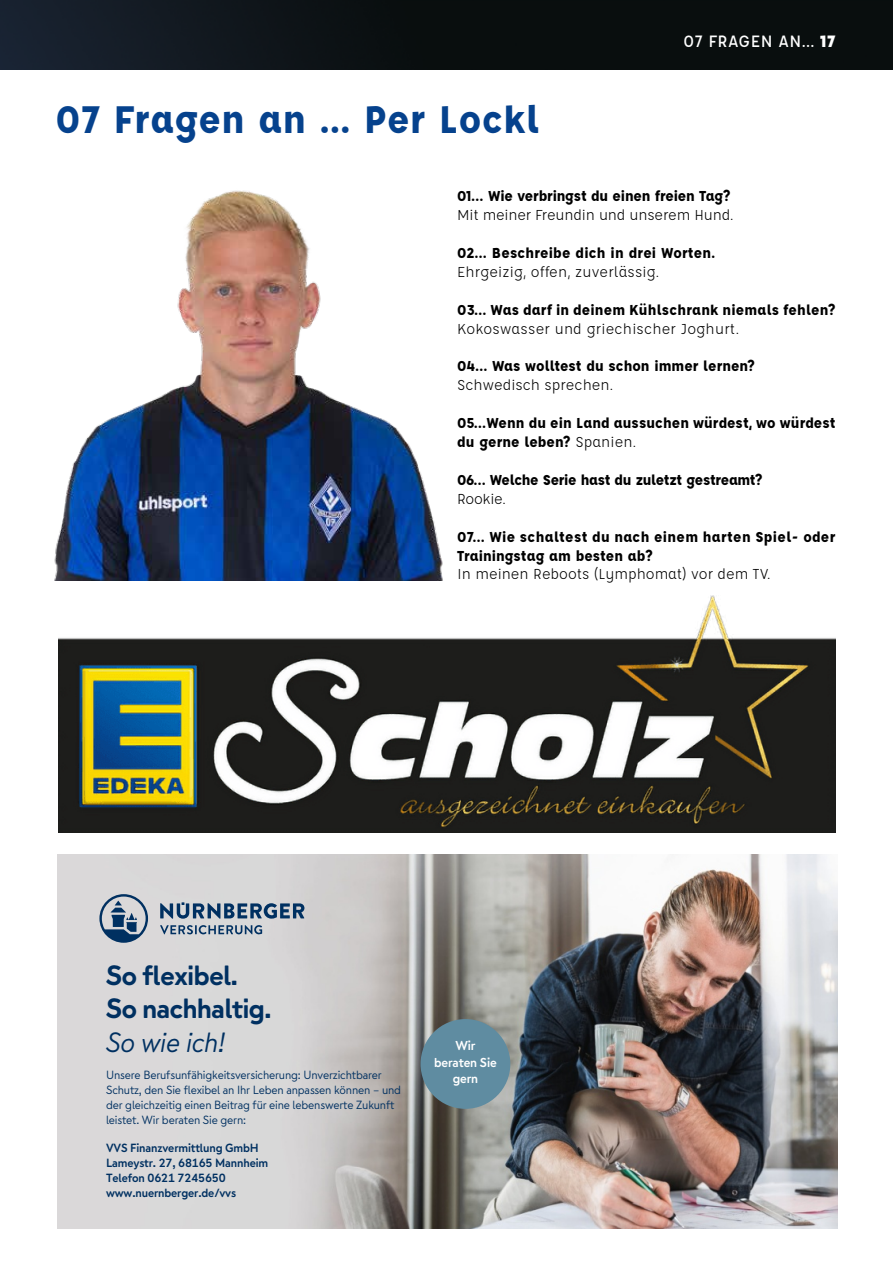
<style>
.page{position:relative;width:893px;height:1263px;background:#fff}
.page>*{position:absolute;margin:0;border:0;box-sizing:border-box;transform-origin:0 0}
.t1{font:700 42px "Affogato";letter-spacing:.01em;color:#06428d}
.t2{font:700 27.9px/33.5px "Nuernberger Image";color:#003061}
.t3{font:italic 27.9px "Nuernberger Text";color:#003061}
.t4{font:500 18px "Affogato";letter-spacing:.02em;color:#fff}
.t5{font:700 15.75px/18.9px "Affogato";letter-spacing:.005em;color:#000}
.t6{font:15.75px "Affogato";color:#000}
.t7{font:700 15.75px "Affogato";letter-spacing:-.02em;color:#000}
.t8{font:700 12.9px/16.8px "Nuernberger Text";color:#fff;text-align:center}
.t9{font:11.85px/15.3px "Nuernberger Text";color:#003061}
.t10{font:700 11.85px/15.3px "Nuernberger Text";color:#003061}
.s1{font-weight:900}
.s2{font-weight:400}
</style>
<div class="page">
<img style="left:0;top:0;width:844px;height:69px">
<div style="left:844px;top:0;width:49px;height:70px;background:#090e0e"></div>
<img style="left:54px;top:190px;width:389px;height:391px">
<img style="left:58px;top:595px;width:777px;height:237px">
<img style="left:57px;top:855px;width:780px;height:374px">
<div style="left:421px;top:1019px;width:89px;height:90px;background:#5f8ca1;border-radius:50%"></div>
<svg style="left:160px;top:902px;width:144px;height:17px;background:#6e859d"></svg>
<svg style="left:160px;top:925px;width:102px;height:9px"></svg>
<svg style="left:99px;top:894px;width:49px;height:49px;background:#8798ab"></svg>
<h1 class="t1" style="left:56px;top:93px;width:485px">07 Fragen an ... Per Lockl</h1>
<p class="t4" style="left:684px;top:30px;width:153px">07 FRAGEN AN... <span class="s1">17</span></p>
<p class="t5" style="left:457px;top:186px;width:275px">01… Wie verbringst du einen freien Tag?</p>
<p class="t6" style="left:457px;top:205px;width:278px">Mit meiner Freundin und unserem Hund.</p>
<p class="t5" style="left:457px;top:243px;width:259px">02… Beschreibe dich in drei Worten.</p>
<p class="t6" style="left:457px;top:262px;width:204px">Ehrgeizig, offen, zuverlässig.</p>
<p class="t5" style="left:457px;top:300px;width:380px">03… Was darf in deinem Kühlschrank niemals fehlen?</p>
<p class="t6" style="left:457px;top:319px;width:283px">Kokoswasser und griechischer Joghurt.</p>
<p class="t5" style="left:457px;top:357px;width:299px">04… Was wolltest du schon immer lernen?</p>
<p class="t6" style="left:457px;top:375px;width:157px">Schwedisch sprechen.</p>
<p class="t5" style="left:457px;top:413px;width:380px">05…Wenn du ein Land aussuchen würdest, wo würdest du gerne leben? <span class="s2">Spanien.</span></p>
<p class="t7" style="left:457px;top:470px;width:307px">06… Welche Serie hast du zuletzt gestreamt?</p>
<p class="t6" style="left:457px;top:489px;width:50px">Rookie.</p>
<p class="t5" style="left:457px;top:527px;width:380px">07… Wie schaltest du nach einem harten Spiel- oder<br>Trainingstag am besten ab?</p>
<p class="t6" style="left:457px;top:564px;width:315px">In meinen Reboots (Lymphomat) vor dem TV.</p>
<h2 class="t2" style="left:106px;top:961px;width:167px">S . lebixelfo<br>S .g i t l ahhcano</h2>
<h2 class="t3" style="left:106px;top:1023px;width:121px">S wo !hciei</h2>
<p class="t9" style="left:106px;top:1068px;width:297px">U esn U:gnurehc i srevst iekgihäfnusfureBer rerabthc i zrevn<br>S d, z t uhc dnu–nennöknes s apnanebeLr h Inal eb i xe l fe i Sne d hc i e lgre wsnebe len i er ̈ufga r t i eBnen i eg i t i ez t fnukuZet re<br>l W. tets ie :nregeiSnetarebr i</p>
<p class="t10" style="left:106px;top:1141px;width:164px">V V mrevznan i FS Ggnu l t t i m Hb<br>L ma 72. r t s ye , 6 5618 M mi ehnna<br>T 05654271260no f e l e<br>w w w svv/ed. regrebnreun.</p>
<p class="t8" style="left:434px;top:1038px;width:64px">W ri<br>b eiSnetare g nre</p>
</div>
